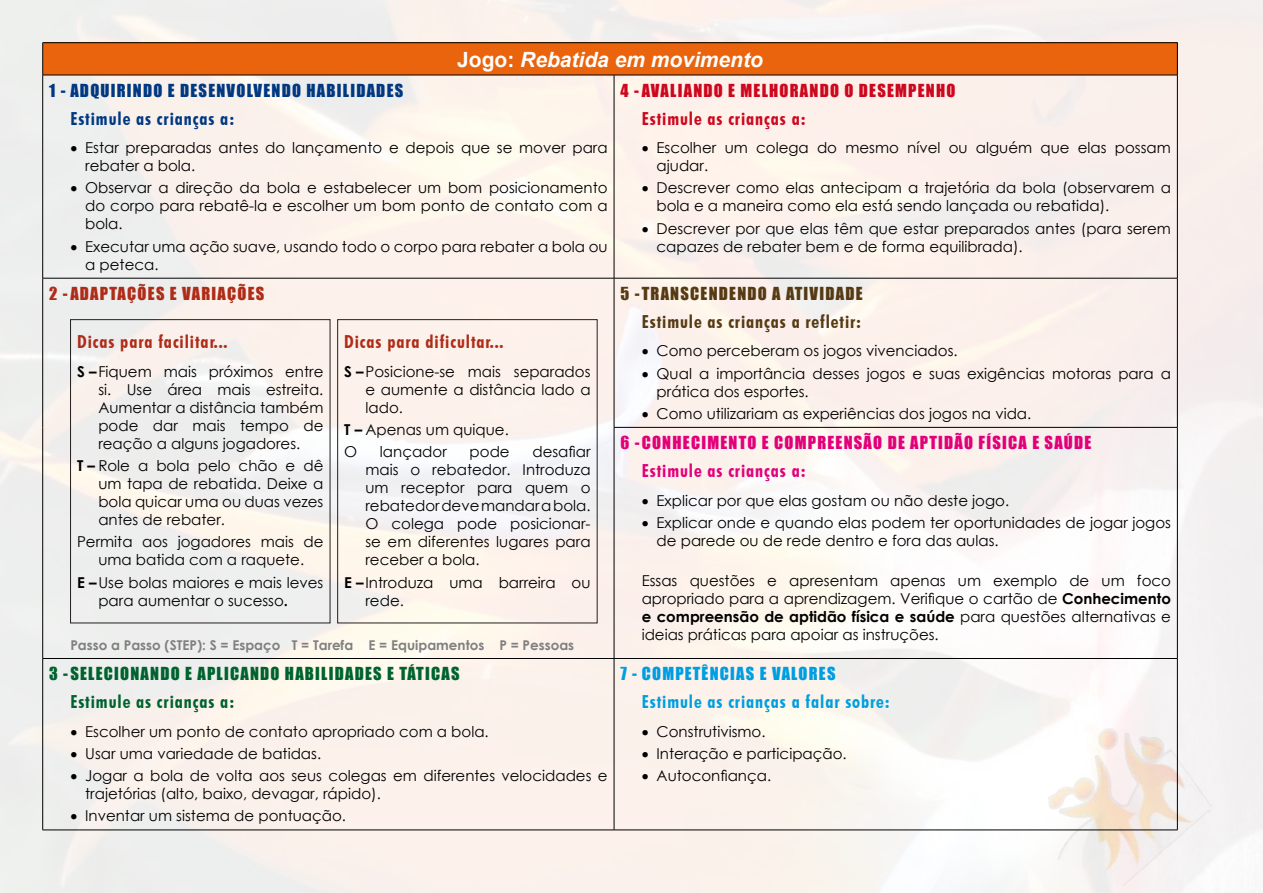
<style>
.page{position:relative;width:1263px;height:893px;background:#fff}
.page>*{position:absolute;margin:0;border:0;box-sizing:border-box;transform-origin:0 0}
.t1{font:italic 700 21px "Arial";color:#fff}
.t2{font:700 condensed 18px "Futura BT";letter-spacing:.05em;color:#ae2c18}
.t3{font:700 condensed 18px "Futura BT";letter-spacing:.05em;color:#009ee0}
.t4{font:700 condensed 18px "Futura BT";letter-spacing:.05em;color:#563a13}
.t5{font:700 condensed 18px "Futura BT";letter-spacing:.05em;color:#003882}
.t6{font:700 condensed 18px "Futura BT";letter-spacing:.05em;color:#cd071e}
.t7{font:700 condensed 18px "Futura BT";letter-spacing:.05em;color:#e2007a}
.t8{font:700 condensed 18px "Futura BT";letter-spacing:.05em;color:#00632e}
.t9{font:16.5px "Impact";letter-spacing:.075em;color:#e2007a}
.t10{font:16.5px "Impact";letter-spacing:.075em;color:#00632e}
.t11{font:16.5px "Impact";letter-spacing:.075em;color:#003882}
.t12{font:16.5px "Impact";color:#cd071e}
.t13{font:16.5px "Impact";color:#563a13}
.t14{font:16.5px "Impact";color:#ae2c18}
.t15{font:16.5px "Impact";letter-spacing:.075em;color:#009ee0}
.t16{font:15px/18px "Century Gothic";color:#000}
.t17{font:700 13.5px "Century Gothic";color:#808080}
.s1{font-style:normal}
.s2{font-weight:700}
</style>
<div class="page">
<img style="left:0;top:0;width:1263px;height:893px">
<img style="left:1027px;top:707px;width:202px;height:186px">
<div style="left:43px;top:43px;width:1134px;height:32px;background:#ea640d"></div>
<hr style="left:43px;top:42px;width:571px;height:1px;background:#000">
<hr style="left:42px;top:43px;width:1px;height:32px;background:#000">
<hr style="left:614px;top:42px;width:563px;height:1px;background:#000">
<hr style="left:1177px;top:43px;width:1px;height:32px;background:#000">
<hr style="left:43px;top:75px;width:571px;height:1px;background:#000">
<hr style="left:42px;top:75px;width:1px;height:203px;background:#000">
<hr style="left:614px;top:75px;width:563px;height:1px;background:#000">
<hr style="left:614px;top:75px;width:1px;height:203px;background:#000">
<hr style="left:1177px;top:75px;width:1px;height:203px;background:#000">
<hr style="left:43px;top:278px;width:571px;height:1px;background:#000">
<hr style="left:42px;top:278px;width:1px;height:149px;background:#000">
<hr style="left:42px;top:427px;width:1px;height:231px;background:#000">
<hr style="left:614px;top:278px;width:563px;height:1px;background:#000">
<hr style="left:614px;top:278px;width:1px;height:149px;background:#000">
<hr style="left:1177px;top:278px;width:1px;height:149px;background:#000">
<hr style="left:614px;top:427px;width:563px;height:1px;background:#000">
<hr style="left:614px;top:428px;width:1px;height:230px;background:#000">
<hr style="left:1177px;top:428px;width:1px;height:230px;background:#000">
<hr style="left:43px;top:658px;width:571px;height:1px;background:#000">
<hr style="left:42px;top:659px;width:1px;height:171px;background:#000">
<hr style="left:614px;top:658px;width:563px;height:1px;background:#000">
<hr style="left:614px;top:659px;width:1px;height:171px;background:#000">
<hr style="left:1177px;top:659px;width:1px;height:171px;background:#000">
<hr style="left:43px;top:830px;width:571px;height:1px;background:#000">
<hr style="left:614px;top:830px;width:563px;height:1px;background:#000">
<div style="left:70px;top:319px;width:260px;height:304px;border:1px solid #231f20"></div>
<div style="left:337px;top:319px;width:260px;height:304px;border:1px solid #231f20"></div>
<p class="t1" style="left:457px;top:46px;width:307px"><span class="s1">Jogo:</span> Rebatida em movimento</p>
<p class="t11" style="left:49px;top:77px;width:88px">1 - ADQUIRINDO</p>
<p class="t11" style="left:168px;top:77px;width:23px">E DESENVOLVENDO</p>
<p class="t11" style="left:306px;top:77px;width:10px">HABILIDADES</p>
<p class="t5" style="left:70px;top:107px;width:165px">Estimule as crianças a:</p>
<p class="t16" style="left:85px;top:139px;width:524px;text-indent:-15px">• Estar preparadas antes do lançamento e depois que se mover para rebater a bola.</p>
<p class="t16" style="left:85px;top:179px;width:524px;text-align:justify;text-indent:-15px">• Observar a direção da bola e estabelecer um bom posicionamento do corpo para rebatê-la e escolher um bom ponto de contato com a bola.</p>
<p class="t16" style="left:85px;top:237px;width:524px;text-indent:-15px">• Executar uma ação suave, usando todo o corpo para rebater a bola ou a peteca.</p>
<p class="t14" style="left:49px;top:280px;width:71px">2 -ADAPTAÇÕES</p>
<p class="t14" style="left:170px;top:280px;width:52px">EVARIAÇÕES</p>
<p class="t2" style="left:77px;top:331px;width:152px">Dicas para facilitar...</p>
<p class="t16" style="left:98px;top:362px;width:227px;text-align:justify;text-indent:-21px"><span class="s2">S –</span>Fiquem mais próximos entre si. Use área mais estreita.<br>Aumentar a distância também pode dar mais tempo de reação a alguns jogadores.</p>
<p class="t16" style="left:98px;top:456px;width:227px;text-align:justify;text-indent:-21px"><span class="s2">T –</span> Role a bola pelo chão e dê um tapa de rebatida. Deixe a bola quicar uma ou duas vezes antes de rebater.</p>
<p class="t16" style="left:77px;top:533px;width:248px;text-align:center">Permita aos jogadores mais de uma batida com a raquete.</p>
<p class="t16" style="left:98px;top:573px;width:227px;text-indent:-21px"><span class="s2">E –</span>Use bolas maiores e mais leves para aumentar o sucesso<span class="s2">.</span></p>
<p class="t2" style="left:344px;top:331px;width:161px">Dicas para dificultar...</p>
<p class="t16" style="left:365px;top:362px;width:227px;text-align:justify;text-indent:-21px"><span class="s2">S –</span>Posicione-se mais separados e aumente a distância lado a lado.</p>
<p class="t16" style="left:344px;top:418px;width:166px;line-height:22.2px"><span class="s2">T –</span> Apenas um quique.<br>O</p>
<p class="t16" style="left:365px;top:443px;width:227px;text-align:justify;text-indent:167px">desafiar mais o rebatedor. Introduza um receptor para quem o rebatedor deve mandar a bola.<br>O colega pode posicionar&shy;se em diferentes lugares para receber a bola.</p>
<p class="t16" style="left:365px;top:573px;width:227px;text-indent:-21px"><span class="s2">E –</span>Introduza uma barreira ou rede.</p>
<p class="t17" style="left:70px;top:635px;width:505px">Passo a Passo (STEP): S = Espaço T = Tarefa E = Equipamentos P = Pessoas</p>
<p class="t16" style="left:380px;top:443px;width:68px">lançador</p>
<p class="t16" style="left:470px;top:443px;width:42px">pode</p>
<p class="t10" style="left:49px;top:661px;width:76px">3 -SELECIONANDO</p>
<p class="t10" style="left:185px;top:661px;width:66px">E APLICANDO</p>
<p class="t10" style="left:285px;top:661px;width:10px">HABILIDADES</p>
<p class="t10" style="left:387px;top:661px;width:65px">E TÁTI CAS</p>
<p class="t8" style="left:70px;top:691px;width:165px">Estimule as crianças a:</p>
<p class="t16" style="left:70px;top:722px;width:420px">• Escolher um ponto de contato apropriado com a bola.</p>
<p class="t16" style="left:70px;top:744px;width:252px">• Usar uma variedade de batidas.</p>
<p class="t16" style="left:85px;top:766px;width:524px;text-indent:-15px">• Jogar a bola de volta aos seus colegas em diferentes velocidades e trajetórias (alto, baixo, devagar, rápido).</p>
<p class="t16" style="left:70px;top:807px;width:277px">• Inventar um sistema de pontuação.</p>
<p class="t12" style="left:620px;top:77px;width:41px">4 -AVALIANDO</p>
<p class="t12" style="left:728px;top:77px;width:23px">E MELHO</p>
<p class="t12" style="left:790px;top:77px;width:21px">RANDO</p>
<p class="t12" style="left:844px;top:77px;width:25px">O DESEM</p>
<p class="t12" style="left:908px;top:77px;width:20px">PENHO</p>
<p class="t6" style="left:642px;top:107px;width:165px">Estimule as crianças a:</p>
<p class="t16" style="left:657px;top:139px;width:516px;text-indent:-15px">• Escolher um colega do mesmo nível ou alguém que elas possam ajudar.</p>
<p class="t16" style="left:657px;top:179px;width:516px;text-indent:-15px">• Descrever como elas antecipam a trajetória da bola (observarem a bola e a maneira como ela está sendo lançada ou rebatida).</p>
<p class="t16" style="left:657px;top:219px;width:516px;text-indent:-15px">• Descrever por que elas têm que estar preparados antes (para serem capazes de rebater bem e de forma equilibrada).</p>
<p class="t13" style="left:620px;top:280px;width:91px">5 -TRANSCENDENDO</p>
<p class="t13" style="left:772px;top:280px;width:24px">A ATIVIDADE</p>
<p class="t4" style="left:642px;top:310px;width:221px">Estimule as crianças a refletir:</p>
<p class="t16" style="left:642px;top:342px;width:317px">• Como perceberam os jogos vivenciados.</p>
<p class="t16" style="left:657px;top:364px;width:516px;text-indent:-15px">• Qual a importância desses jogos e suas exigências motoras para a prática dos esportes.</p>
<p class="t16" style="left:642px;top:404px;width:391px">• Como utilizariam as experiências dos jogos na vida.</p>
<p class="t9" style="left:620px;top:430px;width:30px">6 - CONHE</p>
<p class="t9" style="left:691px;top:430px;width:21px">CIMENTO</p>
<p class="t9" style="left:762px;top:430px;width:76px">E COMPREENS</p>
<p class="t9" style="left:864px;top:430px;width:220px">ÃO DE APTIDÃO FÍSI CA E SAÚDE</p>
<p class="t7" style="left:642px;top:460px;width:165px">Estimule as crianças a:</p>
<p class="t16" style="left:642px;top:491px;width:369px">• Explicar por que elas gostam ou não deste jogo.</p>
<p class="t16" style="left:657px;top:513px;width:516px;text-indent:-15px">• Explicar onde e quando elas podem ter oportunidades de jogar jogos de parede ou de rede dentro e fora das aulas.</p>
<p class="t16" style="left:642px;top:571px;width:531px;text-align:justify">Essas questões e apresentam apenas um exemplo de um foco apropriado para a aprendizagem. Verifique o cartão de <span class="s2">Conhecimento e compreensão de aptidão física e saúde</span> para questões alternativas e ideias práticas para apoiar as instruções.</p>
<p class="t15" style="left:620px;top:661px;width:28px">7 - COM</p>
<p class="t15" style="left:675px;top:661px;width:64px">PETÊNCIAS</p>
<p class="t15" style="left:760px;top:661px;width:22px">E VALO</p>
<p class="t15" style="left:809px;top:661px;width:19px">RES</p>
<p class="t3" style="left:642px;top:691px;width:250px">Estimule as crianças a falar sobre:</p>
<p class="t16" style="left:642px;top:722px;width:125px">• Construtivismo.</p>
<p class="t16" style="left:642px;top:744px;width:207px">• Interação e participação.</p>
<p class="t16" style="left:642px;top:766px;width:131px">• Autoconfiança.</p>
</div>
